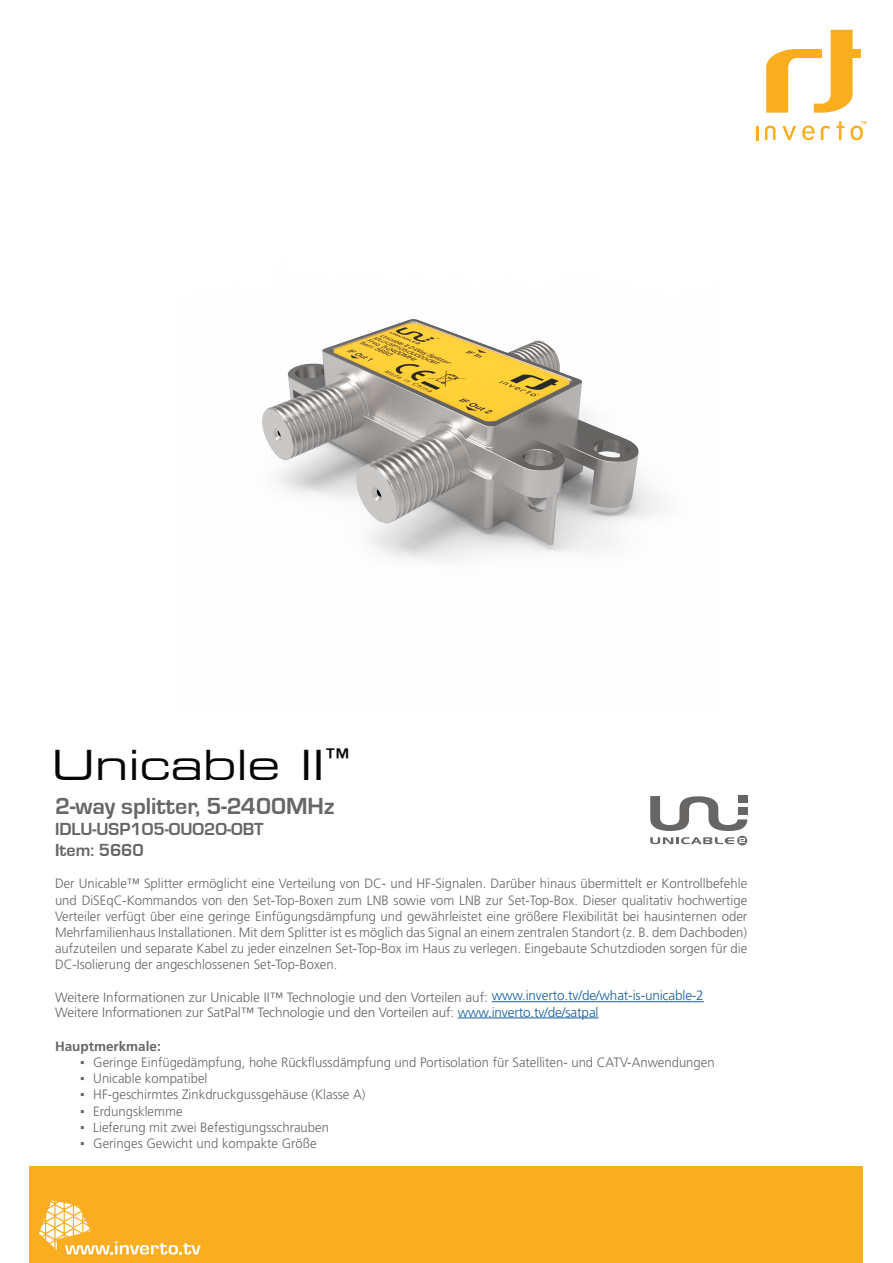
<style>
.page{position:relative;width:893px;height:1263px;background:#fff}
.page>*{position:absolute;margin:0;border:0;box-sizing:border-box;transform-origin:0 0}
.Big_Title{font:42px "Eurostile Extended Two";color:#050604}
.Big_Title-2{font:24.45px "Eurostile Extended Two";color:#050604}
.Small_title{font:700 24px "Eurostile T";color:#686565}
.Small_title-2{font:700 18px "Eurostile T";color:#686565}
.Running_texts{font:300 13.5px/16.2px "Frutiger";color:#686565;text-align:justify}
.Running_texts-2{font:300 13.5px "Frutiger";letter-spacing:-.01em;color:#175d9e}
.t1{font:700 13.5px "Frutiger";color:#686565}
.t2{font:13.5px "Arial";color:#686565}
.s1{font-size:42px}
.s2{color:#175d9e}
</style>
<div class="page">
<div style="left:30px;top:1166px;width:833px;height:97px;background:#faad1e"></div>
<svg style="left:766px;top:30px;width:95px;height:83px"></svg>
<svg style="left:836px;top:121px;width:8px;height:19px"></svg>
<svg style="left:756px;top:126px;width:2px;height:14px"></svg>
<svg style="left:782px;top:126px;width:14px;height:14px"></svg>
<svg style="left:802px;top:125px;width:13px;height:15px"></svg>
<svg style="left:850px;top:121px;width:16px;height:19px"></svg>
<svg style="left:821px;top:126px;width:9px;height:14px"></svg>
<svg style="left:765px;top:126px;width:10px;height:14px"></svg>
<svg style="left:39px;top:1200px;width:162px;height:54px"></svg>
<hr style="left:492px;top:1001px;width:212px;height:1px;background:#175d9e">
<hr style="left:458px;top:1017px;width:141px;height:1px;background:#175d9e">
<div style="left:738px;top:795px;width:9px;height:8px;background:#686565"></div>
<svg style="left:650px;top:796px;width:97px;height:49px"></svg>
<img style="left:262px;top:319px;width:400px;height:242px">
<p class="Big_Title" style="left:51px;top:736px;width:230px">Unicable</p>
<p class="Big_Title-2" style="left:300px;top:740px;width:51px">TM<span class="s1">I I</span></p>
<p class="Small_title" style="left:55px;top:793px;width:281px">2-way splitter, 5-2400MHz</p>
<p class="Small_title-2" style="left:55px;top:819px;width:210px">IDLU-USP1O5-OUO2O-OBT</p>
<p class="Small_title-2" style="left:55px;top:840px;width:90px">Item: 5660</p>
<p class="Running_texts" style="left:55px;top:876px;width:694px">Der Unicable™ Splitter ermöglicht eine Verteilung von DC- und HF-Signalen. Darüber hinaus übermittelt er Kontrollbefehle und DiSEqC-Kommandos von den Set-Top-Boxen zum LNB sowie vom LNB zur Set-Top-Box. Dieser qualitativ hochwertige Verteiler verfügt über eine geringe Einfügungsdämpfung und gewährleistet eine größere Flexibilität bei hausinternen oder Mehrfamilienhaus Installationen. Mit dem Splitter ist es möglich das Signal an einem zentralen Standort .B.z( dem Dachboden( aufzuteilen und separate Kabel zu jeder einzelnen Set-Top-Box im Haus zu verlegen. Eingebaute Schutzdioden sorgen für die DC-Isolierung der angeschlossenen Set-Top-Boxen.</p>
<p class="Running_texts-2" style="left:492px;top:988px;width:214px">www.inverto t v. /de/what -i s- unicable-2</p>
<p class="Running_texts" style="left:55px;top:989px;width:434px">Weitere Informationen zur Unicable II™ Technologie und den Vorteilen auf:</p>
<p class="Running_texts" style="left:55px;top:1004px;width:545px">Weitere Informationen zur SatPal™ Technologie und den Vorteilen auf: <span class="s2">www.inverto t v. /de/satpal</span></p>
<p class="t1" style="left:55px;top:1038px;width:107px">Hauptmerkmale:</p>
<p class="Running_texts" style="left:93px;top:1054px;width:623px">Geringe Einfügedämpfung, hohe Rückflussdämpfung und Portisolation für Satelliten- und CATV-Anwendungen</p>
<p class="t2" style="left:80px;top:1053px;width:6px">▪</p>
<p class="t2" style="left:80px;top:1069px;width:6px">▪</p>
<p class="Running_texts" style="left:93px;top:1070px;width:116px">Unicable kompatibel</p>
<p class="t2" style="left:80px;top:1085px;width:6px">▪</p>
<p class="Running_texts" style="left:93px;top:1086px;width:274px">HF-geschirmtes Zinkdruckgussgehäuse (Klasse A(</p>
<p class="t2" style="left:80px;top:1101px;width:6px">▪</p>
<p class="Running_texts" style="left:93px;top:1103px;width:91px">Erdungsklemme</p>
<p class="t2" style="left:80px;top:1118px;width:6px">▪</p>
<p class="Running_texts" style="left:93px;top:1119px;width:237px">Lieferung mit zwei Befestigungsschrauben</p>
<p class="t2" style="left:80px;top:1134px;width:6px">▪</p>
<p class="Running_texts" style="left:93px;top:1135px;width:225px">Geringes Gewicht und kompakte Größe</p>
</div>
